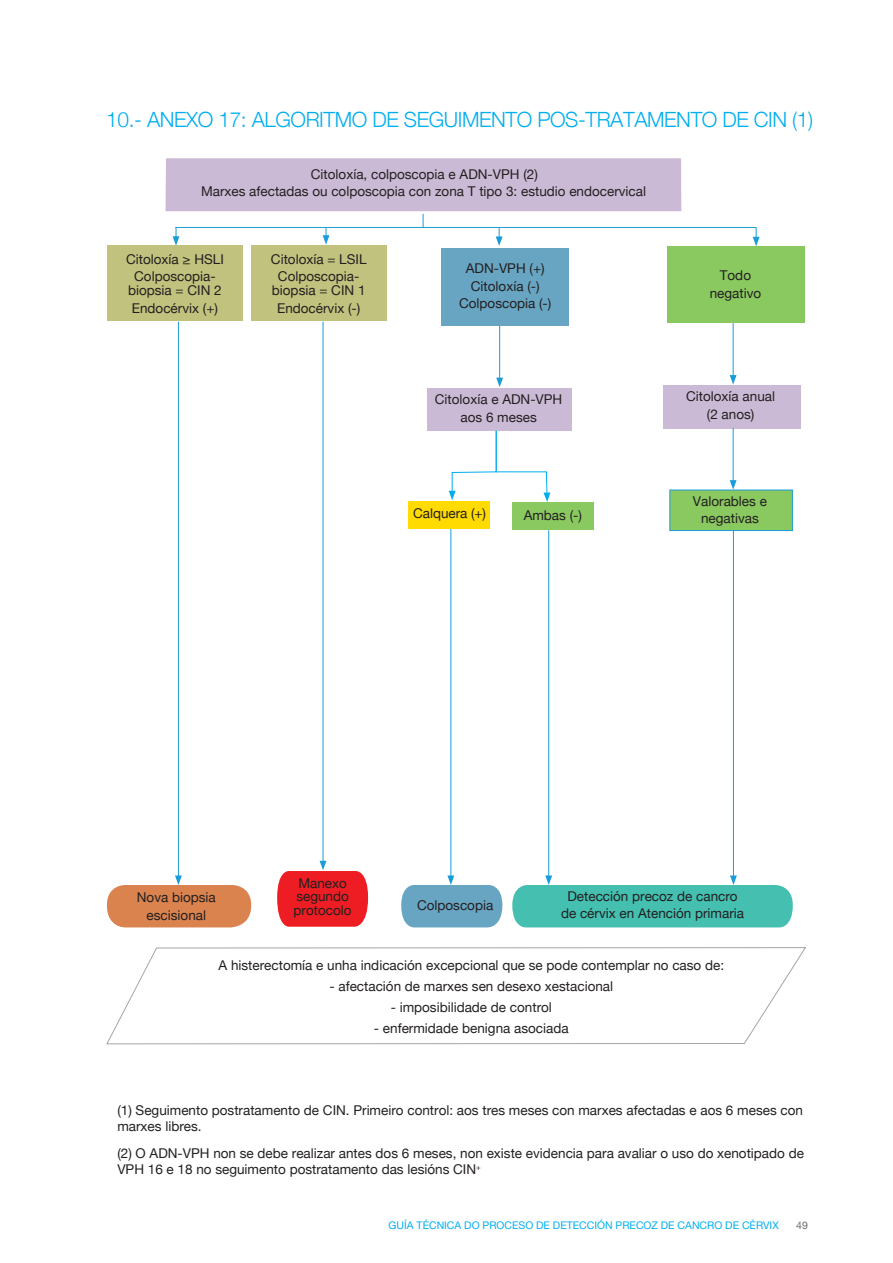
<style>
.page{position:relative;width:893px;height:1263px;background:#fff}
.page>*{position:absolute;margin:0;border:0;box-sizing:border-box;transform-origin:0 0}
.t1{font:300 21px "Helvetica Neuelight";letter-spacing:-.02em;color:#00aeef}
.t2{font:13.5px/17.7px "Helvetica Neue";color:#231f20;text-align:center}
.t3{font:10.5px "Helvetica Neue";color:#00aeef}
.t4{font:10.5px "Helvetica Neue";color:#6c6d70}
</style>
<div class="page">
<hr style="left:175px;top:227px;width:581px;height:1px;background:#1a9cd8">
<svg style="left:753px;top:227px;width:7px;height:19px"></svg>
<svg style="left:166px;top:158px;width:515px;height:88px"></svg>
<div style="left:107px;top:245px;width:136px;height:75px;background:#c0c27e"></div>
<hr style="left:178px;top:322px;width:1px;height:556px;background:#1a9cd8">
<div style="left:251px;top:245px;width:135px;height:75px;background:#c0c27e"></div>
<hr style="left:323px;top:322px;width:1px;height:541px;background:#1a9cd8">
<div style="left:427px;top:388px;width:145px;height:42px;background:#cbbad5"></div>
<div style="left:441px;top:248px;width:128px;height:77px;background:#68a5c2"></div>
<div style="left:513px;top:502px;width:81px;height:28px;background:#8ac860"></div>
<div style="left:408px;top:501px;width:81px;height:28px;background:#ffdb01"></div>
<hr style="left:499px;top:326px;width:1px;height:54px;background:#1a9cd8">
<svg style="left:496px;top:378px;width:7px;height:9px"></svg>
<svg style="left:449px;top:430px;width:101px;height:72px"></svg>
<hr style="left:450px;top:529px;width:1px;height:349px;background:#1a9cd8">
<div style="left:667px;top:247px;width:137px;height:76px;background:#8ac860"></div>
<div style="left:663px;top:385px;width:138px;height:43px;background:#cbbad5"></div>
<div style="left:669px;top:490px;width:124px;height:41px;background:#8ac860;border:1px solid #1a9cd8"></div>
<hr style="left:733px;top:323px;width:1px;height:54px;background:#1a9cd8">
<svg style="left:730px;top:375px;width:7px;height:10px"></svg>
<hr style="left:733px;top:428px;width:1px;height:54px;background:#1a9cd8">
<svg style="left:730px;top:480px;width:7px;height:10px"></svg>
<hr style="left:733px;top:531px;width:1px;height:347px;background:#1a9cd8">
<svg style="left:107px;top:875px;width:144px;height:53px"></svg>
<svg style="left:277px;top:861px;width:91px;height:66px"></svg>
<svg style="left:401px;top:875px;width:101px;height:53px"></svg>
<hr style="left:548px;top:530px;width:1px;height:348px;background:#1a9cd8">
<svg style="left:512px;top:875px;width:281px;height:53px"></svg>
<svg style="left:106px;top:947px;width:700px;height:97px"></svg>
<h1 class="t1" style="left:106px;top:106px;width:708px">10.- ANEXO 17: ALGORITMO DE SEGUIMENTO POS-TRATAMENTO DE CIN (1)</h1>
<p class="t2" style="left:201px;top:165px;width:447px">Citoloxía, colposcopia e ADN-VPH (2)<br>Marxes afectadas ou colposcopia con zona T tipo 3: estudio endocervical</p>
<p class="t2" style="left:126px;top:250px;width:99px">Citoloxía ≥ HSLI<br>Colposcopia-</p>
<p class="t2" style="left:128px;top:281px;width:95px;text-align:left">biopsia = CIN 2<br>Endocérvix (+)</p>
<p class="t2" style="left:271px;top:250px;width:97px">Citoloxía = LSIL<br>Colposcopia-</p>
<p class="t2" style="left:272px;top:281px;width:95px">biopsia = CIN 1<br>Endocérvix (-)</p>
<p class="t2" style="left:459px;top:259px;width:94px">ADN-VPH (+)<br>Citoloxía (-)<br>Colposcopia (-)</p>
<p class="t2" style="left:435px;top:390px;width:129px">Citoloxía e ADN-VPH aos 6 meses</p>
<p class="t2" style="left:413px;top:504px;width:75px">Calquera (+)</p>
<p class="t2" style="left:524px;top:506px;width:60px">Ambas (-)</p>
<p class="t2" style="left:710px;top:266px;width:53px">Todo negativo</p>
<p class="t2" style="left:686px;top:387px;width:90px">Citoloxía anual (2 anos)</p>
<p class="t2" style="left:693px;top:492px;width:75px">Valorables e negativas</p>
<p class="t2" style="left:137px;top:888px;width:81px">Nova biopsia escisional</p>
<p class="t2" style="left:294px;top:876px;width:59px;line-height:13.5px">Manexo segundo protocolo</p>
<p class="t2" style="left:417px;top:896px;width:78px">Colposcopia</p>
<p class="t2" style="left:561px;top:887px;width:185px">Detección precoz de cancro de cérvix en Atención primaria</p>
<p class="t2" style="left:219px;top:956px;width:507px">A histerectomía e unha indicación excepcional que se pode contemplar no caso de:</p>
<p class="t2" style="left:329px;top:977px;width:285px">- afectación de marxes sen desexo xestacional</p>
<p class="t2" style="left:391px;top:998px;width:163px">- imposibilidade de control</p>
<p class="t2" style="left:374px;top:1019px;width:196px">- enfermidade benigna asociada</p>
<p class="t2" style="left:117px;top:1102px;width:687px;line-height:16.2px;text-align:left">(1) Seguimento postratamento de CIN. Primeiro control: aos tres meses con marxes afectadas e aos 6 meses con marxes libres.</p>
<p class="t2" style="left:117px;top:1144px;width:688px;line-height:16.5px;text-align:left">(2) O ADN-VPH non se debe realizar antes dos 6 meses, non existe evidencia para avaliar o uso do xenotipado de<br>VPH 16 e 18 no seguimento postratamento das lesións CIN<sup>+</sup></p>
<p class="t3" style="left:389px;top:1219px;width:392px">GUÍA TÉCNICA DO PROCESO DE DETECCIÓN PRECOZ DE CANCRO DE CÉRVIX</p>
<p class="t4" style="left:796px;top:1219px;width:13px">49</p>
</div>
